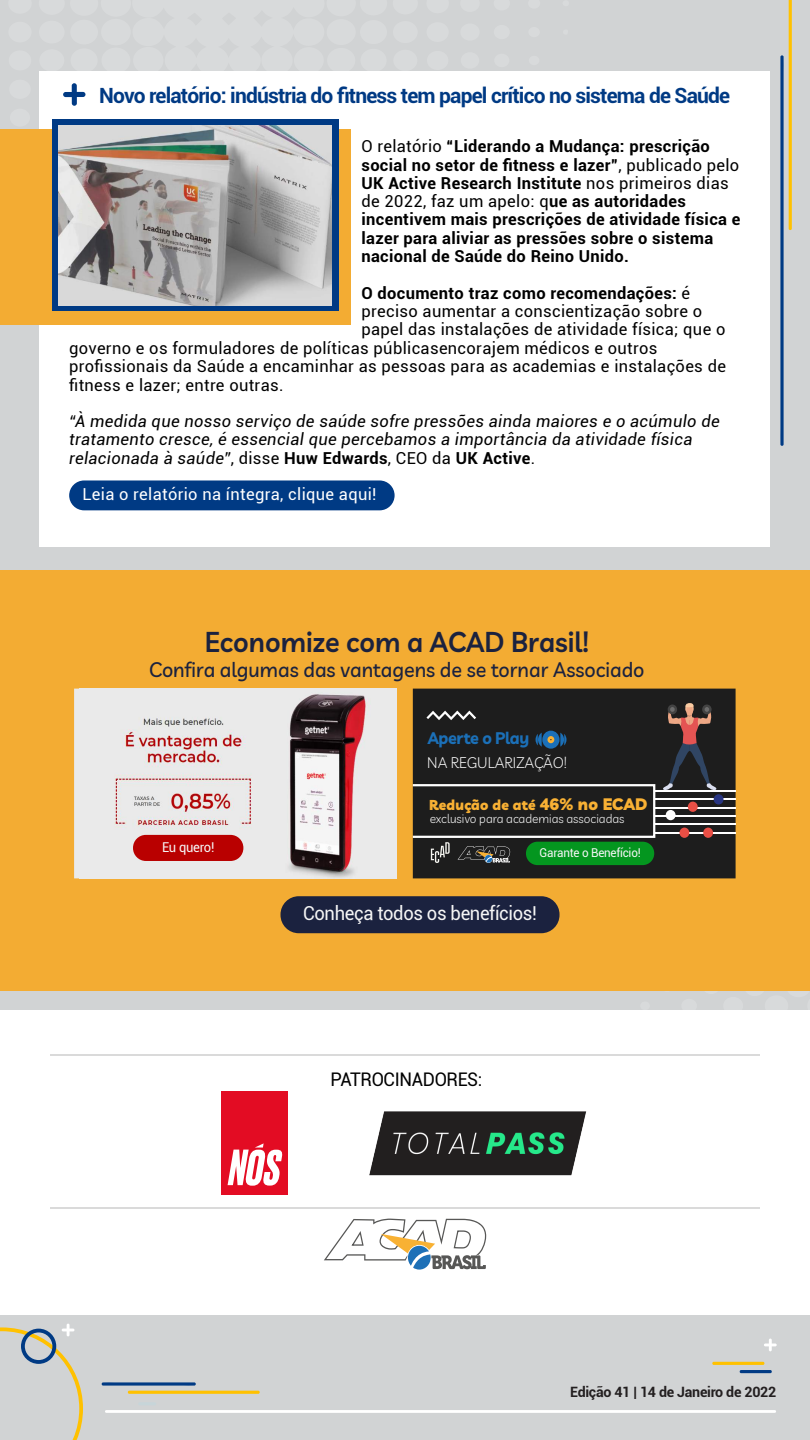
<style>
.page{position:relative;width:810px;height:1440px;background:#d1d3d4}
.page>*{position:absolute;margin:0;border:0;box-sizing:border-box;transform-origin:0 0}
.t1{font:600 27.97px "Livvic";color:#1b223f;scale:.96 1}
.t2{font:700 21px "Roboto";letter-spacing:-.04em;color:#003a84}
.t3{font:500 20.55px "Livvic";color:#1b223f;scale:.96 1}
.t4{font:19.27px "Roboto";letter-spacing:-.02em;color:#f6f6f6;scale:.96 1}
.t5{font:18.75px "Roboto";letter-spacing:-.02em;color:#000;scale:.96 1}
.t6{font:700 16.73px "Livvic";letter-spacing:-.02em;color:#1b70b8;scale:.96 1}
.t7{font:16.5px/18.3px "Roboto";letter-spacing:.02em;color:#000}
.t8{font:700 16.5px/18.3px "Roboto";letter-spacing:.02em;color:#000}
.t9{font:italic 16.5px/18.3px "Roboto";letter-spacing:.02em;color:#000}
.t10{font:16.5px "Roboto";letter-spacing:.02em;color:#fff}
.t11{font:300 15.3px "Livvic";color:#fff;scale:.96 1}
.t12{font:900 14.33px "Livvic";letter-spacing:.015em;color:#f9b134;scale:.96 1}
.t13{font:700 14.25px "Roboto";letter-spacing:-.02em;color:#231f20}
.t14{font:13.58px "Roboto";letter-spacing:-.02em;color:#f6f6f6;scale:.96 1}
.t15{font:300 12.45px "Livvic";color:#fff;scale:.96 1}
.t16{font:12.15px "Roboto";letter-spacing:-.02em;color:#f6f6f6;scale:.96 1}
.s1{font-weight:400}
.s2{font-weight:700}
.s3{font-style:normal}
.s4{font-weight:700;font-style:normal}
.s5{font-size:16.58px}
</style>
<div class="page">
<div style="left:39px;top:21px;width:26px;height:23px;background:#d8dadb;border-radius:50%"></div>
<div style="left:39px;top:49px;width:25px;height:23px;background:#d8dadb;border-radius:50%"></div>
<div style="left:393px;top:21px;width:25px;height:22px;background:#d8dadb;border-radius:50%"></div>
<div style="left:393px;top:50px;width:24px;height:21px;background:#d8dadb;border-radius:50%"></div>
<div style="left:8px;top:22px;width:24px;height:20px;background:#d8dadb;border-radius:50%"></div>
<div style="left:9px;top:50px;width:22px;height:21px;background:#d8dadb;border-radius:50%"></div>
<div style="left:426px;top:22px;width:23px;height:20px;background:#d8dadb;border-radius:50%"></div>
<div style="left:427px;top:51px;width:21px;height:19px;background:#d8dadb;border-radius:50%"></div>
<div style="left:9px;top:80px;width:22px;height:19px;background:#d8dadb;border-radius:50%"></div>
<div style="left:10px;top:109px;width:20px;height:18px;background:#d8dadb;border-radius:50%"></div>
<div style="left:460px;top:23px;width:20px;height:18px;background:#d8dadb;border-radius:50%"></div>
<div style="left:461px;top:52px;width:18px;height:17px;background:#d8dadb;border-radius:50%"></div>
<div style="left:494px;top:25px;width:16px;height:14px;background:#d8dadb;border-radius:50%"></div>
<div style="left:494px;top:54px;width:15px;height:13px;background:#d8dadb;border-radius:50%"></div>
<div style="left:528px;top:27px;width:12px;height:10px;background:#d8dadb;border-radius:50%"></div>
<div style="left:529px;top:56px;width:11px;height:9px;background:#d8dadb;border-radius:50%"></div>
<div style="left:562px;top:0;width:7px;height:6px;background:#d8dadb;border-radius:50%"></div>
<hr style="left:105px;top:1410px;width:671px;height:3px;background:#fff">
<svg style="left:712px;top:1362px;width:60px;height:11px"></svg>
<svg style="left:764px;top:1339px;width:13px;height:12px"></svg>
<svg style="left:780px;top:0;width:12px;height:446px"></svg>
<div style="left:40px;top:71px;width:730px;height:476px;background:#fff"></div>
<div style="left:0;top:130px;width:351px;height:195px;background:#f3ac33"></div>
<div style="left:69px;top:480px;width:326px;height:30px;background:#003a84;border-radius:15px"></div>
<svg style="left:63px;top:83px;width:22px;height:23px"></svg>
<div style="left:52px;top:119px;width:287px;height:192px;background:#003a84"></div>
<img style="left:59px;top:125px;width:273px;height:180px">
<div style="left:0;top:1010px;width:810px;height:304px;background:#fff"></div>
<div style="left:0;top:570px;width:810px;height:421px;background:#f3ac33"></div>
<img style="left:80px;top:689px;width:317px;height:189px">
<div style="left:413px;top:689px;width:323px;height:189px;background:#1d1d1d"></div>
<svg style="left:542px;top:731px;width:18px;height:18px"></svg>
<svg style="left:547px;top:736px;width:7px;height:7px"></svg>
<svg style="left:536px;top:733px;width:6px;height:14px"></svg>
<svg style="left:560px;top:733px;width:7px;height:14px"></svg>
<hr style="left:654px;top:790px;width:82px;height:2px;background:#fff">
<hr style="left:654px;top:798px;width:82px;height:2px;background:#fff">
<hr style="left:654px;top:807px;width:82px;height:2px;background:#fff">
<hr style="left:654px;top:815px;width:82px;height:2px;background:#fff">
<hr style="left:654px;top:823px;width:82px;height:2px;background:#fff">
<hr style="left:654px;top:832px;width:82px;height:2px;background:#fff">
<div style="left:714px;top:794px;width:10px;height:11px;background:#283582;border-radius:50%"></div>
<div style="left:688px;top:802px;width:10px;height:10px;background:#e94f45;border-radius:50%"></div>
<div style="left:680px;top:828px;width:9px;height:10px;background:#e94f45;border-radius:50%"></div>
<div style="left:703px;top:828px;width:10px;height:10px;background:#e94f45;border-radius:50%"></div>
<div style="left:666px;top:810px;width:10px;height:10px;background:#fff;border-radius:50%"></div>
<svg style="left:663px;top:703px;width:54px;height:87px;background:#403334"></svg>
<div style="left:412px;top:784px;width:243px;height:54px;border:2px solid #fff"></div>
<svg style="left:424px;top:709px;width:55px;height:13px"></svg>
<svg style="left:431px;top:842px;width:19px;height:21px"></svg>
<svg style="left:458px;top:846px;width:52px;height:17px"></svg>
<div style="left:526px;top:842px;width:128px;height:23px;background:#04961f;border-radius:12px"></div>
<div style="left:133px;top:835px;width:110px;height:26px;background:#b90000;border-radius:13px"></div>
<div style="left:281px;top:896px;width:279px;height:37px;background:#1b223f;border-radius:18px"></div>
<div style="left:222px;top:1092px;width:66px;height:103px;background:#e30c23"></div>
<svg style="left:228px;top:1143px;width:55px;height:43px"></svg>
<img style="left:369px;top:1111px;width:218px;height:65px">
<hr style="left:50px;top:1055px;width:710px;height:1px;background:#dadada">
<hr style="left:50px;top:1207px;width:710px;height:2px;background:#dadada">
<svg style="left:324px;top:1219px;width:162px;height:51px"></svg>
<svg style="left:101px;top:1382px;width:159px;height:12px"></svg>
<svg style="left:0;top:1324px;width:83px;height:116px"></svg>
<p class="t2" style="left:99px;top:81px;width:632px">Novo relatório: indústria do fitness tem papel crítico no sistema de Saúde</p>
<p class="t8" style="left:362px;top:137px;width:380px"><span class="s1">O relatório</span> “Liderando a Mudança: prescrição social no setor de fitness e lazer”<span class="s1">, publicado pelo </span>UK Active Research Institute <span class="s1">nos primeiros dias de 2022, faz um apelo: q</span>ue as autoridades incentivem mais prescrições de atividade física e lazer para aliviar as pressões sobre o sistema nacional de Saúde do Reino Unido.</p>
<p class="t7" style="left:362px;top:283px;width:365px"><span class="s2">O documento traz como recomendações:</span> é preciso aumentar a conscientização sobre o papel das instalações de atividade física; que o</p>
<p class="t7" style="left:69px;top:338px;width:658px">governo e os formuladores de políticas públicasencorajem médicos e outros profissionais da Saúde a encaminhar as pessoas para as academias e instalações de fitness e lazer; entre outras.</p>
<p class="t9" style="left:69px;top:411px;width:652px">“À medida que nosso serviço de saúde sofre pressões ainda maiores e o acúmulo de tratamento cresce, é essencial que percebamos a importância da atividade física relacionada à saúde”<span class="s3">, disse</span> <span class="s4">Huw Edwards</span><span class="s3">, CEO da</span> <span class="s4">UK Active</span><span class="s3">.</span></p>
<p class="t10" style="left:83px;top:483px;width:296px">Leia o relatório na íntegra, clique aqui!</p>
<h1 class="t1" style="left:205px;top:620px;width:402px">Economize com a ACAD Brasil!</h1>
<p class="t3" style="left:149px;top:654px;width:518px">Confira algumas das vantagens de se tornar Associado</p>
<p class="t6" style="left:428px;top:725px;width:107px">Aperte o Play</p>
<p class="t14" style="left:162px;top:838px;width:56px">Eu quero!</p>
<p class="t11" style="left:427px;top:751px;width:147px">NA REGULARIZAÇÃO!</p>
<p class="t12" style="left:429px;top:793px;width:229px">Redução de até <span class="s5">46% no ECAD</span></p>
<p class="t16" style="left:540px;top:844px;width:107px">Garante o Benefício!</p>
<p class="t15" style="left:430px;top:809px;width:204px">exclusivo para academias associadas</p>
<p class="t4" style="left:303px;top:900px;width:245px">Conheça todos os benefícios!</p>
<p class="t5" style="left:331px;top:1066px;width:160px">PATROCINADORES:</p>
<p class="t13" style="left:570px;top:1382px;width:208px">Edição 41 | 14 de Janeiro de 2022</p>
</div>
